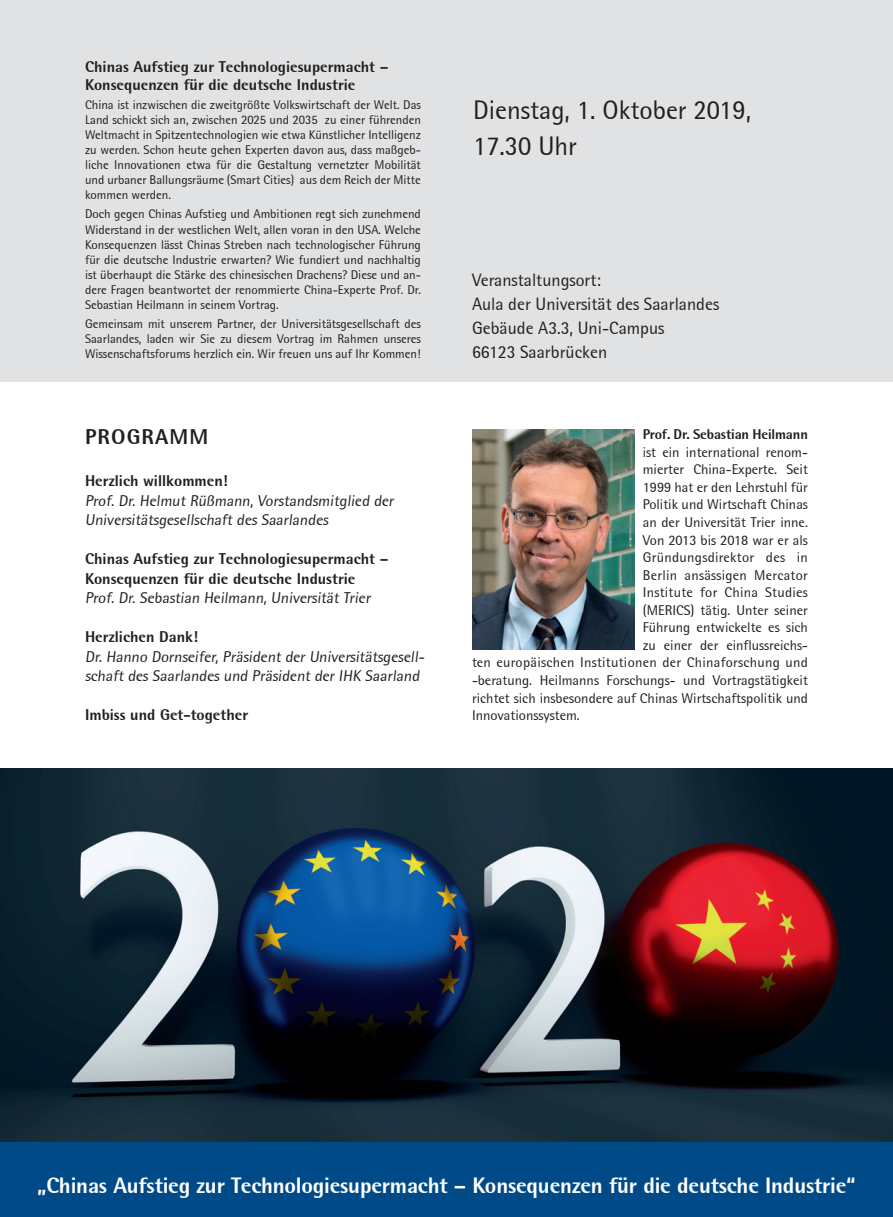
<style>
.page{position:relative;width:893px;height:1217px;background:#fff}
.page>*{position:absolute;margin:0;border:0;box-sizing:border-box;transform-origin:0 0}
.t1{font:27px/36px "Rotis Semi Sans";color:#231f20}
.t2{font:800 22.5px "Rotis Semi Sans";letter-spacing:-.01em;color:#fff}
.t3{font:800 21.6px "Rotis Semi Sans";letter-spacing:.055em;color:#231f20}
.t4{font:18px/24px "Rotis Semi Sans";color:#231f20}
.t5{font:15.75px/19.5px "Rotis Semi Sans";color:#231f20}
.t6{font:800 15.75px/17.4px "Rotis Semi Sans";color:#231f20}
.t7{font:14.25px "Rotis Semi Sans";color:#231f20}
.t8{font:14.25px "Rotis Semi Sans";letter-spacing:.02em;color:#231f20}
.t9{font:800 14.25px "Rotis Semi Sans";letter-spacing:-.01em;color:#231f20}
.t10{font:12.75px/15px "Rotis Semi Sans";color:#231f20;text-align:justify}
</style>
<div class="page">
<img style="left:0;top:768px;width:893px;height:374px">
<div style="left:0;top:1142px;width:893px;height:74px;background:#004b87"></div>
<div style="left:0;top:0;width:893px;height:382px;background:#e1e2e4"></div>
<img style="left:472px;top:429px;width:162px;height:220px">
<p class="t6" style="left:85px;top:60px;width:305px">Chinas Aufstieg zur Technologiesupermacht –<br>Konsequenzen für die deutsche Industrie</p>
<p class="t10" style="left:85px;top:98px;width:337px">China ist inzwischen die zweitgrößte Volkswirtschaft der Welt. Das Land schickt sich an, zwischen 2025 und 2035 zu einer führenden Weltmacht in Spitzentechnologien wie etwa Künstlicher Intelligenz zu werden. Schon heute gehen Experten davon aus, dass maßgeb&shy;liche Innovationen etwa für die Gestaltung vernetzter Mobilität und urbaner Ballungsräume (Smart Cities) aus dem Reich der Mitte kommen werden.</p>
<p class="t10" style="left:85px;top:208px;width:337px">Doch gegen Chinas Aufstieg und Ambitionen regt sich zunehmend Widerstand in der westlichen Welt, allen voran in den USA. Welche Konsequenzen lässt Chinas Streben nach technologischer Führung für die deutsche Industrie erwarten? Wie fundiert und nachhaltig ist überhaupt die Stärke des chinesischen Drachens? Diese und an&shy;dere Fragen beantwortet der renommierte China-Experte Prof. Dr.<br>Sebastian Heilmann in seinem Vortrag.</p>
<p class="t10" style="left:85px;top:317px;width:337px">Gemeinsam mit unserem Partner, der Universitätsgesellschaft des Saarlandes, laden wir Sie zu diesem Vortrag im Rahmen unseres Wissenschaftsforums herzlich ein. Wir freuen uns auf Ihr Kommen!</p>
<h3 class="t3" style="left:85px;top:429px;width:125px">PROGRAMM</h3>
<p class="t6" style="left:85px;top:473px;width:144px">Herzlich willkommen!</p>
<p class="t5" style="left:85px;top:492px;width:312px">Prof. Dr. Helmut Rüßmann, Vorstandsmitglied der<br>Universitätsgesellschaft des Saarlandes</p>
<p class="t6" style="left:85px;top:550px;width:305px;line-height:19.5px">Chinas Aufstieg zur Technologiesupermacht –<br>Konsequenzen für die deutsche Industrie</p>
<p class="t5" style="left:85px;top:589px;width:289px">Prof. Dr. Sebastian Heilmann, Universität Trier</p>
<p class="t6" style="left:85px;top:629px;width:115px">Herzlichen Dank!</p>
<p class="t5" style="left:85px;top:648px;width:343px">Dr. Hanno Dornseifer, Präsident der Universitätsgesell&shy;schaft des Saarlandes und Präsident der IHK Saarland</p>
<p class="t6" style="left:85px;top:707px;width:165px">Imbiss und Get-together</p>
<h1 class="t1" style="left:473px;top:95px;width:279px">Dienstag, 1. Oktober 2019,<br>17.30 Uhr</h1>
<h3 class="t4" style="left:472px;top:270px;width:249px">Veranstaltungsort:<br>Aula der Universität des Saarlandes<br>Gebäude A3.3, Uni-Campus<br>66123 Saarbrücken</h3>
<p class="t9" style="left:643px;top:429px;width:167px">Prof. Dr. Sebastian Heilmann</p>
<p class="t7" style="left:643px;top:446px;width:167px">ist ein international renom-</p>
<p class="t7" style="left:643px;top:464px;width:167px">mierter China-Experte. Seit</p>
<p class="t7" style="left:643px;top:482px;width:167px">1999 hat er den Lehrstuhl für</p>
<p class="t7" style="left:643px;top:499px;width:167px">Politik und Wirtschaft Chinas</p>
<p class="t7" style="left:643px;top:517px;width:167px">an der Universität Trier inne.</p>
<p class="t7" style="left:643px;top:534px;width:167px">Von 2013 bis 2018 war er als</p>
<p class="t8" style="left:643px;top:552px;width:167px">Gründungsdirektor des in</p>
<p class="t8" style="left:643px;top:569px;width:167px">Berlin ansässigen Mercator</p>
<p class="t8" style="left:643px;top:587px;width:167px">Institute for China Studies</p>
<p class="t7" style="left:643px;top:604px;width:167px">(MERICS) tätig. Unter seiner</p>
<p class="t7" style="left:643px;top:622px;width:167px">Führung entwickelte es sich</p>
<p class="t7" style="left:643px;top:639px;width:167px">zu einer der einflussreichs-</p>
<p class="t8" style="left:472px;top:657px;width:337px">ten europäischen Institutionen der Chinaforschung und</p>
<p class="t7" style="left:472px;top:675px;width:337px">-beratung. Heilmanns Forschungs- und Vortragstätigkeit</p>
<p class="t7" style="left:472px;top:692px;width:337px">richtet sich insbesondere auf Chinas Wirtschaftspolitik und</p>
<p class="t7" style="left:472px;top:710px;width:109px">Innovationssystem.</p>
<h2 class="t2" style="left:37px;top:1176px;width:820px">„Chinas Aufstieg zur Technologiesupermacht – Konsequenzen für die deutsche Industrie“</h2>
</div>
